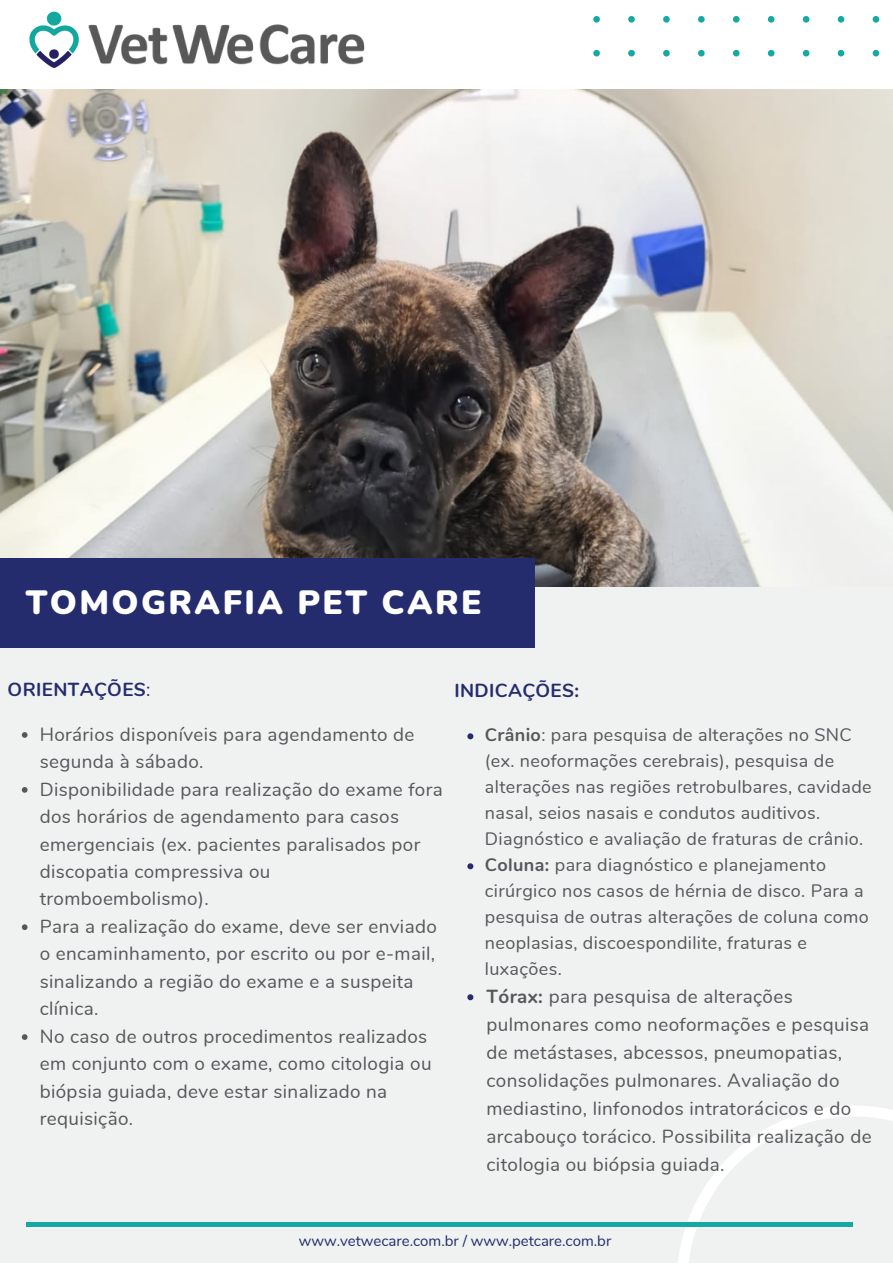
<style>
.page{position:relative;width:893px;height:1264px;background:#fff}
.page>*{position:absolute;margin:0;border:0;box-sizing:border-box;transform-origin:0 0}
.t1{font:900 33.6px "Nunito";letter-spacing:.07em;color:#fff}
.t2{font:18.9px/27.5px "Nunito";letter-spacing:.02em;color:#56565b}
.t3{font:700 18.9px "Nunito";letter-spacing:.02em;color:#242c6d}
.t4{font:18px/26px "Nunito";letter-spacing:.02em;color:#56565b}
.t5{font:15px "Nunito";color:#242c6d}
.s1{font-weight:400}
.s2{font-weight:700}
</style>
<div class="page">
<div style="left:0;top:0;width:892px;height:1262px;background:#f0f1f1"></div>
<div style="left:0;top:0;width:892px;height:107px;background:#fff"></div>
<img style="left:0;top:89px;width:892px;height:497px">
<svg style="left:676px;top:1106px;width:216px;height:156px"></svg>
<hr style="left:26px;top:1222px;width:826px;height:3px;background:#16a9a1">
<img style="left:29px;top:11px;width:47px;height:57px">
<div style="left:0;top:558px;width:534px;height:89px;background:#242c6d"></div>
<svg style="left:593px;top:16px;width:287px;height:40px"></svg>
<img style="left:76px;top:24px;width:289px;height:41px">
<svg style="left:22px;top:732px;width:6px;height:5px"></svg>
<svg style="left:22px;top:787px;width:6px;height:5px"></svg>
<svg style="left:22px;top:924px;width:6px;height:6px"></svg>
<svg style="left:22px;top:1034px;width:6px;height:5px"></svg>
<svg style="left:467px;top:733px;width:6px;height:6px"></svg>
<svg style="left:467px;top:863px;width:6px;height:6px"></svg>
<svg style="left:467px;top:994px;width:6px;height:6px"></svg>
<p class="t1" style="left:26px;top:579px;width:457px">TOMOGRAFIA PET CARE</p>
<p class="t3" style="left:8px;top:677px;width:144px">ORIENTAÇÕES<span class="s1">:</span></p>
<p class="t2" style="left:40px;top:720px;width:376px">Horários disponíveis para agendamento de segunda à sábado.</p>
<p class="t2" style="left:40px;top:775px;width:404px">Disponibilidade para realização do exame fora dos horários de agendamento para casos emergenciais (ex. pacientes paralisados por discopatia compressiva ou tromboembolismo).</p>
<p class="t2" style="left:40px;top:912px;width:398px">Para a realização do exame, deve ser enviado o encaminhamento, por escrito ou por e-mail, sinalizando a região do exame e a suspeita clínica.</p>
<p class="t2" style="left:40px;top:1022px;width:393px">No caso de outros procedimentos realizados em conjunto com o exame, como citologia ou biópsia guiada, deve estar sinalizado na requisição.</p>
<p class="t3" style="left:454px;top:678px;width:126px">INDICAÇÕES:</p>
<p class="t4" style="left:485px;top:722px;width:388px"><span class="s2">Crânio</span>: para pesquisa de alterações no SNC (ex. neoformações cerebrais), pesquisa de alterações nas regiões retrobulbares, cavidade nasal, seios nasais e condutos auditivos.<br>Diagnóstico e avaliação de fraturas de crânio.</p>
<p class="t4" style="left:485px;top:852px;width:385px"><span class="s2">Coluna:</span> para diagnóstico e planejamento cirúrgico nos casos de hérnia de disco. Para a pesquisa de outras alterações de coluna como neoplasias, discoespondilite, fraturas e luxações.</p>
<p class="t2" style="left:486px;top:983px;width:386px;line-height:28px"><span class="s2">Tórax:</span> para pesquisa de alterações pulmonares como neoformações e pesquisa de metástases, abcessos, pneumopatias, consolidações pulmonares. Avaliação do mediastino, linfonodos intratorácicos e do arcabouço torácico. Possibilita realização de citologia ou biópsia guiada.</p>
<p class="t5" style="left:299px;top:1230px;width:314px">www.vetwecare.com.br / www.petcare.com.br</p>
</div>
